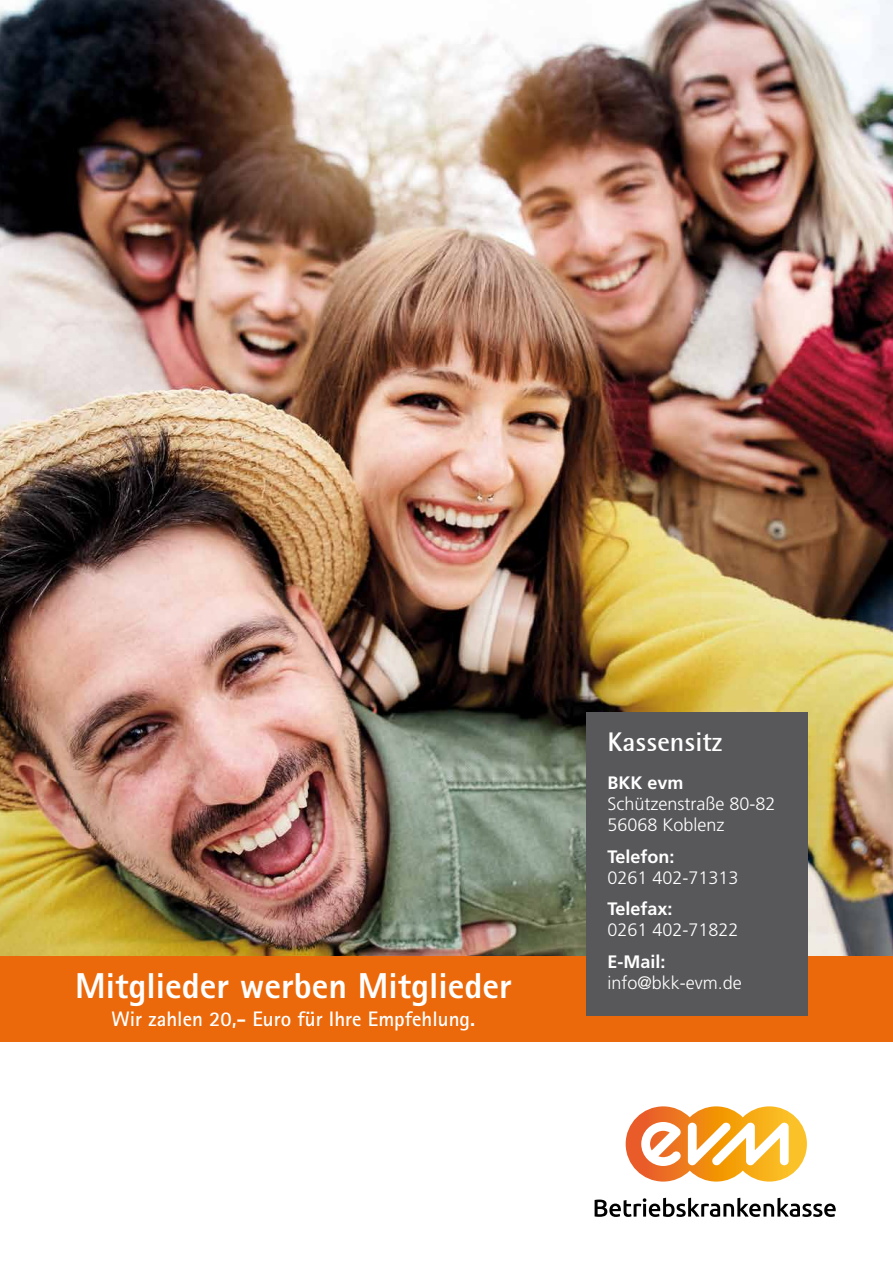
<style>
.page{position:relative;width:893px;height:1263px;background:#fff}
.page>*{position:absolute;margin:0;border:0;box-sizing:border-box;transform-origin:0 0}
.t1{font:800 36px "Rotis Sans Serif Std";color:#fff}
.t2{font:700 27px "AT Rotis Semi Sans";color:#fff}
.t3{font:700 21px "Rotis Sans Serif Std";color:#fff}
.t4{font:300 18px/21px "Frutiger LT Std";color:#fff}
.t5{font:700 18px "Frutiger LT Std";color:#fff}
</style>
<div class="page">
<img style="left:0;top:0;width:893px;height:957px">
<svg style="left:626px;top:1106px;width:181px;height:75px"></svg>
<svg style="left:595px;top:1198px;width:241px;height:19px"></svg>
<div style="left:0;top:957px;width:893px;height:85px;background:#eb690b"></div>
<div style="left:587px;top:712px;width:221px;height:303px;background:#58585a"></div>
<h1 class="t1" style="left:75px;top:963px;width:438px">Mitglieder werben Mitglieder</h1>
<p class="t3" style="left:112px;top:1006px;width:365px">Wir zahlen 20,- Euro für Ihre Empfehlung.</p>
<h2 class="t2" style="left:608px;top:725px;width:116px">Kassensitz</h2>
<p class="t5" style="left:608px;top:772px;width:78px">BKK evm</p>
<p class="t4" style="left:608px;top:793px;width:170px">Schützenstraße 80-82<br>56068 Koblenz</p>
<p class="t5" style="left:608px;top:846px;width:69px">Telefon:</p>
<p class="t4" style="left:608px;top:867px;width:133px">0261 402-71313</p>
<p class="t5" style="left:608px;top:899px;width:67px">Telefax:</p>
<p class="t4" style="left:608px;top:920px;width:133px">0261 402-71822</p>
<p class="t5" style="left:608px;top:951px;width:60px">E-Mail:</p>
<p class="t4" style="left:608px;top:973px;width:136px">info@bkk-evm.de</p>
</div>
